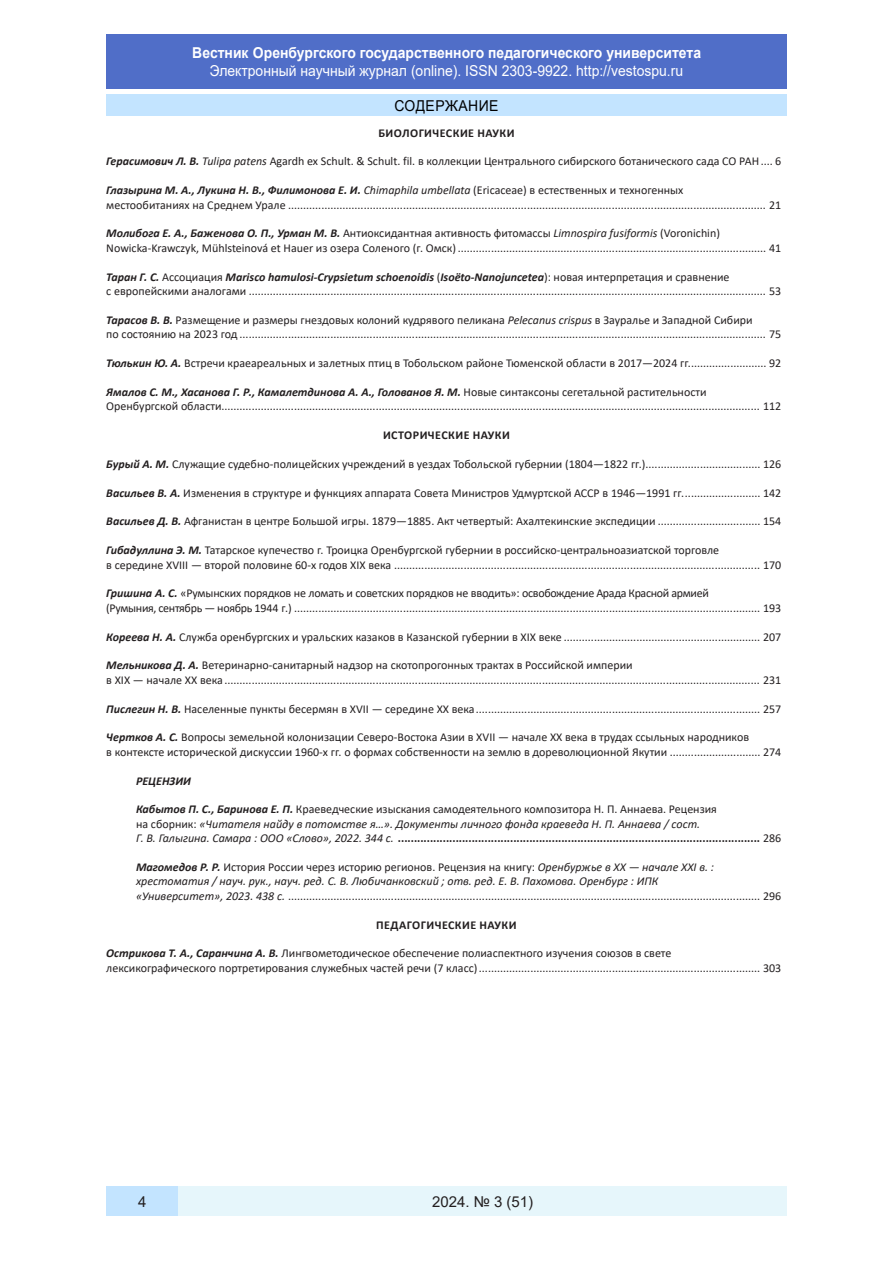
<style>
.page{position:relative;width:893px;height:1263px;background:#fff}
.page>*{position:absolute;margin:0;border:0;box-sizing:border-box;transform-origin:0 0}
.t1{font:15px "Arial";color:#fff;scale:.93 1}
.t2{font:700 15px "Arial";color:#fff;scale:.93 1}
.t3{font:15px "Arial";color:#231f20}
.t4{font:15px "Arial";letter-spacing:.035em;color:#000;scale:.93 1}
.t5{font:12px/14.4px "Calibri";color:#231f20}
.t6{font:italic 12px/14.4px "Calibri";color:#231f20}
.t7{font:12px/14.4px "Calibri";letter-spacing:-.03em;color:#231f20}
.t8{font:700 12px "Calibri";letter-spacing:.04em;color:#231f20}
.t9{font:italic 700 12px "Calibri";color:#231f20}
.s1{font-weight:700;font-style:italic}
.s2{font-style:italic}
.s3{font-weight:700}
.s4{font-style:normal}
.s5{font-weight:700;font-style:normal}
</style>
<div class="page">
<div style="left:106px;top:34px;width:681px;height:55px;background:#506ec8"></div>
<div style="left:106px;top:1186px;width:73px;height:30px;background:#c3e4ff"></div>
<div style="left:179px;top:1186px;width:608px;height:30px;background:#e6f6fb"></div>
<div style="left:106px;top:95px;width:681px;height:21px;background:#c3e4ff"></div>
<p class="t2" style="left:192px;top:42px;width:549px">Вестник Оренбургского государственного педагогического университета</p>
<p class="t1" style="left:210px;top:60px;width:511px">Электронный научный журнал (online). ISSN 2303-9922. http://vestospu.ru</p>
<p class="t4" style="left:394px;top:95px;width:114px">СОДЕРЖАНИЕ</p>
<p class="t8" style="left:378px;top:124px;width:138px">БИОЛОГИЧЕСКИЕ НАУКИ</p>
<p class="t5" style="left:106px;top:154px;width:677px"><span class="s1">Герасимович Л. В.</span> <span class="s2">Tulipa patens</span> Agardh ex Schult. &amp; Schult. fil. в коллекции Центрального сибирского ботанического сада СО РАН.... 6</p>
<p class="t5" style="left:106px;top:183px;width:677px"><span class="s1">Глазырина М. А., Лукина Н. В., Филимонова Е. И.</span> <span class="s2">Chimaphila umbellata</span> (Ericaceae) в естественных и техногенных<br>местообитаниях на Среднем Урале .............................................................................................................................................................. 21</p>
<p class="t5" style="left:106px;top:226px;width:677px"><span class="s1">Молибога Е. А., Баженова О. П., Урман М. В.</span> Антиоксидантная активность фитомассы <span class="s2">Limnospira fusiformis</span> (Voronichin)<br>Nowicka-Krawczyk, Mühlsteinová et Hauer из озера Соленого (г. Омск)...................................................................................................... 41</p>
<p class="t5" style="left:106px;top:269px;width:677px"><span class="s1">Таран Г. С.</span> Ассоциация <span class="s1">Marisco hamulosi-Crypsietum schoenoidis</span> (<span class="s1">Isoëto-Nanojuncetea</span>): новая интерпретация и сравнение<br>с европейскими аналогами ........................................................................................................................................................................... 53</p>
<p class="t5" style="left:106px;top:312px;width:677px"><span class="s1">Тарасов В. В.</span> Размещение и размеры гнездовых колоний кудрявого пеликана <span class="s2">Pelecanus crispus</span> в Зауралье и Западной Сибири<br>по состоянию на 2023 год .............................................................................................................................................................................. 75</p>
<p class="t5" style="left:106px;top:355px;width:677px"><span class="s1">Тюлькин Ю. А.</span> Встречи краеареальных и залетных птиц в Тобольском районе Тюменской области в 2017—2024 гг.......................... 92</p>
<p class="t5" style="left:106px;top:384px;width:677px"><span class="s1">Ямалов С. М., Хасанова Г. Р., Камалетдинова А. А., Голованов Я. М.</span> Новые синтаксоны сегетальной растительности<br>Оренбургской области.................................................................................................................................................................................. 112</p>
<p class="t8" style="left:383px;top:426px;width:128px">ИСТОРИЧЕСКИЕ НАУКИ</p>
<p class="t5" style="left:106px;top:456px;width:677px"><span class="s1">Бурый А. М.</span> Служащие судебно-полицейских учреждений в уездах Тобольской губернии (1804—1822 гг.)...................................... 126</p>
<p class="t5" style="left:106px;top:485px;width:677px"><span class="s1">Васильев В. А.</span> Изменения в структуре и функциях аппарата Совета Министров Удмуртской АССР в 1946—1991 гг.......................... 142</p>
<p class="t5" style="left:106px;top:514px;width:677px"><span class="s1">Васильев Д. В.</span> Афганистан в центре Большой игры. 1879—1885. Акт четвертый: Ахалтекинские экспедиции .................................. 154</p>
<p class="t5" style="left:106px;top:543px;width:677px"><span class="s1">Гибадуллина Э. М.</span> Татарское купечество г. Троицка Оренбургской губернии в российско-центральноазиатской торговле<br>в середине XVIII — второй половине 60-х годов XIX века ......................................................................................................................... 170</p>
<p class="t7" style="left:106px;top:586px;width:677px"><span class="s1">Гришина А. С.</span> «Румынских порядков не ломать и советских порядков не вводить»: освобождение Арада Красной армией<br>(Румыния, сентябрь — ноябрь 1944 г.) .......................................................................................................................................................... 193</p>
<p class="t5" style="left:106px;top:629px;width:677px"><span class="s1">Кореева Н. А.</span> Служба оренбургских и уральских казаков в Казанской губернии в XIX веке ................................................................. 207</p>
<p class="t5" style="left:106px;top:658px;width:677px"><span class="s1">Мельникова Д. А.</span> Ветеринарно-санитарный надзор на скотопрогонных трактах в Российской империи<br>в XIX — начале XX века ................................................................................................................................................................................. 231</p>
<p class="t5" style="left:106px;top:701px;width:677px"><span class="s1">Пислегин Н. В.</span> Населенные пункты бесермян в XVII — середине XX века.............................................................................................. 257</p>
<p class="t5" style="left:106px;top:730px;width:677px"><span class="s1">Чертков А. С.</span> Вопросы земельной колонизации Северо-Востока Азии в XVII — начале ХХ века в трудах ссыльных народников<br>в контексте исторической дискуссии 1960-х гг. о формах собственности на землю в дореволюционной Якутии .............................. 274</p>
<p class="t9" style="left:136px;top:772px;width:56px">РЕЦЕНЗИИ</p>
<p class="t6" style="left:136px;top:802px;width:647px"><span class="s3">Кабытов П. С., Баринова Е. П.</span> <span class="s4">Краеведческие изыскания самодеятельного композитора Н. П. Аннаева. Рецензия<br>на сборник:</span> «Читателя найду в потомстве я…». Документы личного фонда краеведа Н. П. Аннаева / сост.<br>Г. В. Галыгина. Самара : ООО «Слово», 2022. 344 с. <span class="s5">.................................................................................................................</span> <span class="s4">286</span></p>
<p class="t5" style="left:136px;top:859px;width:647px"><span class="s1">Магомедов Р. Р.</span> История России через историю регионов. Рецензия на книгу: <span class="s2">Оренбуржье в XX — начале XXI в. : хрестоматия / науч. рук., науч. ред. С. В. Любичанковский ; отв. ред. Е. В. Пахомова. Оренбург : ИПК<br>«Университет», 2023. 438 с.</span> ............................................................................................................................................................ 296</p>
<p class="t8" style="left:376px;top:916px;width:142px">ПЕДАГОГИЧЕСКИЕ НАУКИ</p>
<p class="t5" style="left:106px;top:946px;width:677px"><span class="s1">Острикова Т. А., Саранчина А. В.</span> Лингвометодическое обеспечение полиаспектного изучения союзов в свете лексикографического портретирования служебных частей речи (7 класс)............................................................................................. 303</p>
<p class="t3" style="left:138px;top:1191px;width:10px">4</p>
<p class="t3" style="left:432px;top:1192px;width:103px">2024. № 3 (51)</p>
</div>
